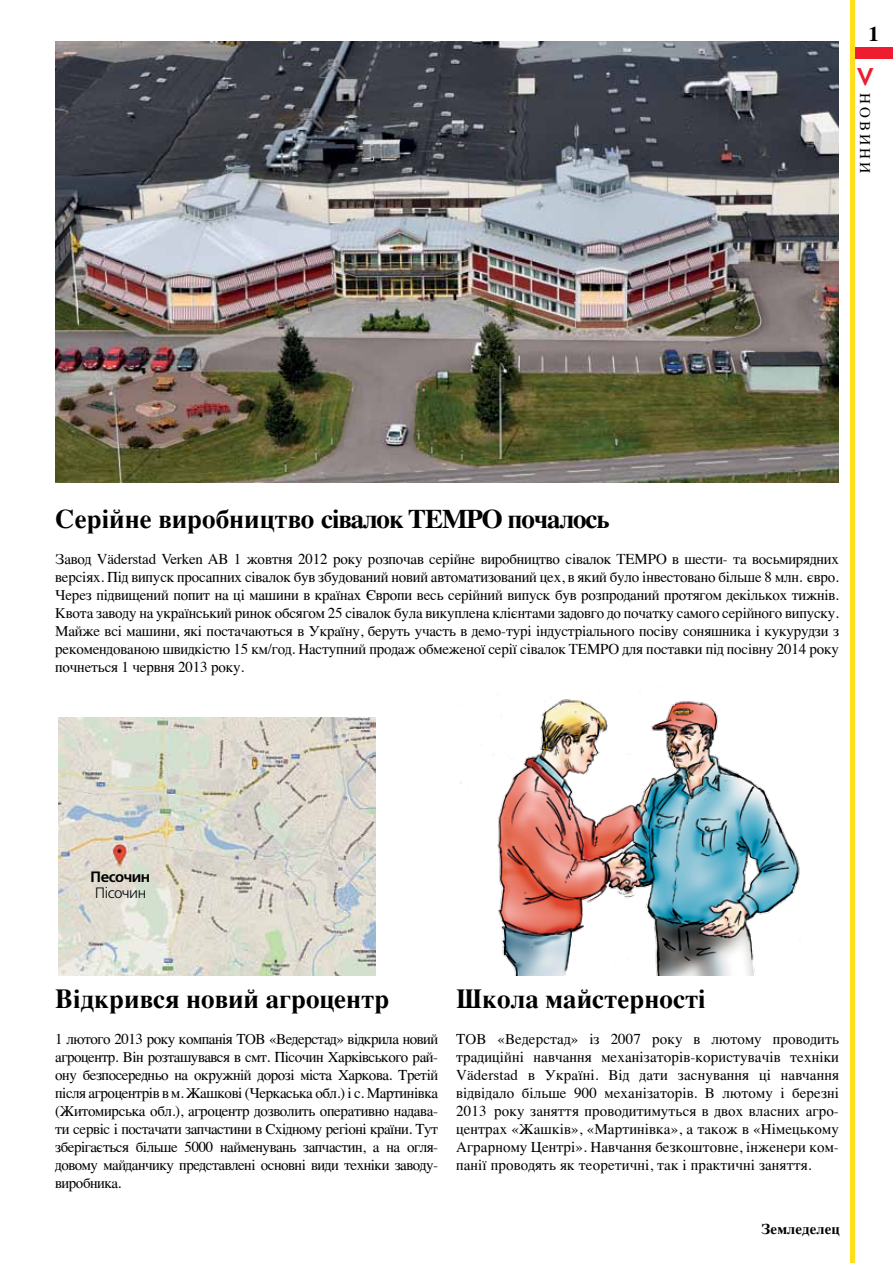
<style>
.page{position:relative;width:893px;height:1263px;background:#fff}
.page>*{position:absolute;margin:0;border:0;box-sizing:border-box;transform-origin:0 0}
.t1{font:700 27px "Times";color:#000}
.t2{font:700 27px "Times";letter-spacing:-.04em;color:#000}
.t3{font:700 21px "Times";color:#000}
.t4{font:15px/18px "Times";letter-spacing:-.01em;color:#000;text-align:justify}
.t5{font:700 15px "Times";letter-spacing:.005em;color:#000}
.t6{font:15px "Free Set Demi C";letter-spacing:-.03em;color:#000}
.t7{font:15px "Free Set Light C";letter-spacing:-.03em;color:#000}
.s1{font-weight:700;font-size:30.9px;color:#ed1c2e}
</style>
<div class="page">
<div style="left:850px;top:47px;width:43px;height:11px;background:#ed1c2e"></div>
<div style="left:850px;top:0;width:5px;height:1263px;background:#ffdf1c"></div>
<img style="left:58px;top:717px;width:318px;height:258px">
<img style="left:460px;top:694px;width:340px;height:281px">
<img style="left:55px;top:41px;width:784px;height:441px">
<h2 class="t3" style="left:868px;top:14px;width:12px">1</h2>
<p class="t4" style="left:875px;top:68px;width:107px;rotate:90deg"><span class="s1">&gt;</span> новини</p>
<h1 class="t2" style="left:55px;top:493px;width:556px">Серійне виробництво сівалок TEMPO почалось</h1>
<p class="t4" style="left:55px;top:549px;width:785px">Завод Väderstad Verken AB 1 жовтня 2012 року розпочав серійне виробництво сівалок TEMPO в шести- та восьмирядних версіях. Під випуск просапних сівалок був збудований новий автоматизований цех, в який було інвестовано більше 8 млн. євро.<br>Через підвищений попит на ці машини в країнах Європи весь серійний випуск був розпроданий протягом декількох тижнів.<br>Квота заводу на український ринок обсягом 25 сівалок була викуплена клієнтами задовго до початку самого серійного випуску.<br>Майже всі машини, які постачаються в Україну, беруть участь в демо-турі індустріального посіву соняшника і кукурудзи з рекомендованою швидкістю 15 км/год. Наступний продаж обмеженої серії сівалок TEMPO для поставки під посівну 2014 року почнеться 1 червня 2013 року.</p>
<p class="t6" style="left:91px;top:868px;width:61px">Песочин</p>
<p class="t7" style="left:95px;top:885px;width:53px">Пісочин</p>
<h1 class="t1" style="left:55px;top:973px;width:336px">Відкрився новий агроцентр</h1>
<p class="t4" style="left:55px;top:1029px;width:384px">1 лютого 2013 року компанія ТОВ «Ведерстад» відкрила новий агроцентр. Він розташувався в смт. Пісочин Харківського рай&shy;ону безпосередньо на окружній дорозі міста Харкова. Третій після агроцентрів в м. Жашкові (Черкаська обл.) і с. Мартинівка (Житомирська обл.), агроцентр дозволить оперативно надава&shy;ти сервіс і постачати запчастини в Східному регіоні країни. Тут зберігається більше 5000 найменувань запчастин, а на огля&shy;довому майданчику представлені основні види техніки заводу&shy;виробника.</p>
<h1 class="t1" style="left:456px;top:973px;width:251px">Школа майстерності</h1>
<p class="t4" style="left:456px;top:1029px;width:21px">ТОВ</p>
<p class="t4" style="left:456px;top:1029px;width:384px;text-indent:41px">«Ведерстад» із 2007 року в лютому проводить традиційні навчання механізаторів-користувачів техніки Väderstad в Україні. Від дати заснування ці навчання відвідало більше 900 механізаторів. В лютому і березні 2013 року заняття проводитимуться в двох власних агро&shy;центрах «Жашків», «Мартинівка», а також в «Німецькому Аграрному Центрі». Навчання безкоштовне, інженери ком&shy;панії проводять як теоретичні, так і практичні заняття.</p>
<p class="t5" style="left:761px;top:1214px;width:80px">Земледелец</p>
</div>
